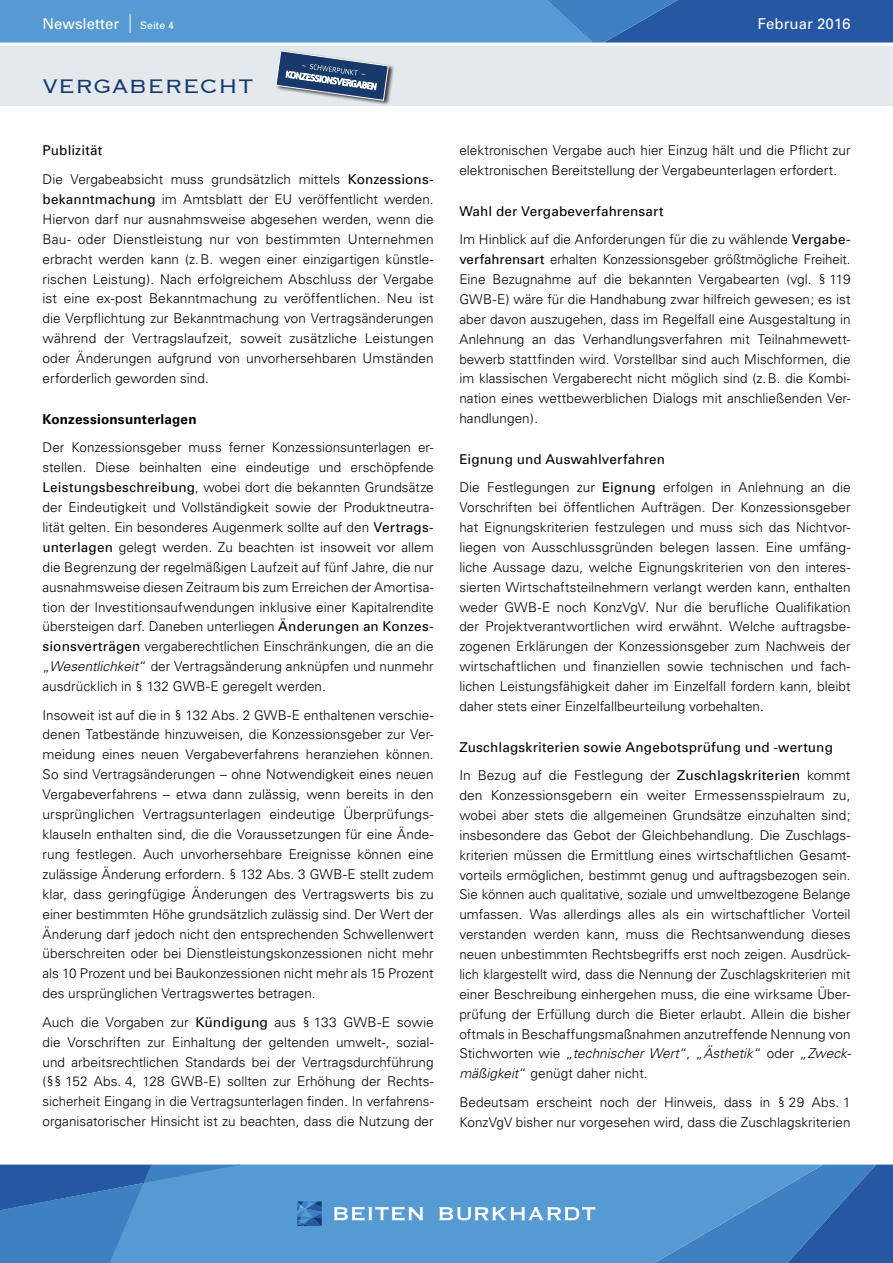
<style>
.page{position:relative;width:893px;height:1263px;background:#fff}
.page>*{position:absolute;margin:0;border:0;box-sizing:border-box;transform-origin:0 0}
.t1{font:300 25.5px "Copperplate";color:#173a6a}
.t2{font:15px "Univers";color:#fff}
.t3{font:300 13.5px/20px "Univers";letter-spacing:.005em;color:#000;text-align:justify}
.t4{font:13.5px/28.3px "Univers";letter-spacing:.015em;color:#000}
.t5{font:700 13.5px "Univers";letter-spacing:.015em;color:#000}
.t6{font:10.5px "Univers";color:#fff}
.s1{font-weight:400}
.s2{font-style:italic}
.s3{font-weight:300}
</style>
<div class="page">
<div style="left:0;top:46px;width:893px;height:60px;background:#e3e9ec"></div>
<svg style="left:0;top:0;width:893px;height:43px;background:#4886c4"></svg>
<svg style="left:823px;top:1164px;width:70px;height:99px;background:#2c61aa"></svg>
<svg style="left:241px;top:1164px;width:582px;height:99px;background:#5296d0"></svg>
<svg style="left:0;top:1164px;width:241px;height:99px;background:#4384c3"></svg>
<svg style="left:334px;top:1206px;width:89px;height:15px"></svg>
<svg style="left:297px;top:1201px;width:25px;height:25px"></svg>
<svg style="left:439px;top:1206px;width:156px;height:14px"></svg>
<div style="left:275px;top:49px;width:119px;height:57px;background:#000;opacity:.75"></div>
<svg style="left:275px;top:50px;width:114px;height:51px"></svg>
<p class="t2" style="left:43px;top:14px;width:78px">Newsletter</p>
<p class="t6" style="left:140px;top:19px;width:35px">Seite 4</p>
<p class="t2" style="left:758px;top:14px;width:94px">Februar 2016</p>
<h1 class="t1" style="left:43px;top:70px;width:213px">VERGABERECHT</h1>
<p class="t3" style="left:43px;top:137px;width:392px;line-height:28.3px"><span class="s1">Publizität<br></span>Die Vergabeabsicht muss grundsätzlich mittels <span class="s1">Konzessions-</span></p>
<p class="t3" style="left:43px;top:189px;width:393px"><span class="s1">bekanntmachung</span> im Amtsblatt der EU veröffentlicht werden.<br>Hiervon darf nur ausnahmsweise abgesehen werden, wenn die Bau- oder Dienstleistung nur von bestimmten Unternehmen erbracht werden kann (z.B. wegen einer einzigartigen künstle&shy;rischen Leistung). Nach erfolgreichem Abschluss der Vergabe ist eine ex-post Bekanntmachung zu veröffentlichen. Neu ist die Verpflichtung zur Bekanntmachung von Vertragsänderungen während der Vertragslaufzeit, soweit zusätzliche Leistungen oder Änderungen aufgrund von unvorhersehbaren Umständen erforderlich geworden sind.</p>
<p class="t5" style="left:43px;top:411px;width:156px">Konzessionsunterlagen</p>
<p class="t3" style="left:43px;top:437px;width:393px">Der Konzessionsgeber muss ferner Konzessionsunterlagen er&shy;stellen. Diese beinhalten eine eindeutige und erschöpfende <span class="s1">Leistungsbeschreibung</span>, wobei dort die bekannten Grundsätze der Eindeutigkeit und Vollständigkeit sowie der Produktneutra&shy;lität gelten. Ein besonderes Augenmerk sollte auf den <span class="s1">Vertrags&shy;unterlagen</span> gelegt werden. Zu beachten ist insoweit vor allem die Begrenzung der regelmäßigen Laufzeit auf fünf Jahre, die nur ausnahmsweise diesen Zeitraum bis zum Erreichen der Amortisa&shy;tion der Investitionsaufwendungen inklusive einer Kapitalrendite übersteigen darf. Daneben unterliegen <span class="s1">Änderungen an Konzes&shy;sionsverträgen</span> vergaberechtlichen Einschränkungen, die an die „<span class="s2">Wesentlichkeit</span>“ der Vertragsänderung anknüpfen und nunmehr ausdrücklich in § 132 GWB-E geregelt werden.</p>
<p class="t3" style="left:43px;top:705px;width:393px">Insoweit ist auf die in § 132 Abs. 2 GWB-E enthaltenen verschie&shy;denen Tatbestände hinzuweisen, die Konzessionsgeber zur Ver&shy;meidung eines neuen Vergabeverfahrens heranziehen können.<br>So sind Vertragsänderungen – ohne Notwendigkeit eines neuen Vergabeverfahrens – etwa dann zulässig, wenn bereits in den ursprünglichen Vertragsunterlagen eindeutige Überprüfungs&shy;klauseln enthalten sind, die die Voraussetzungen für eine Ände&shy;rung festlegen. Auch unvorhersehbare Ereignisse können eine zulässige Änderung erfordern. § 132 Abs. 3 GWB-E stellt zudem klar, dass geringfügige Änderungen des Vertragswerts bis zu einer bestimmten Höhe grundsätzlich zulässig sind. Der Wert der Änderung darf jedoch nicht den entsprechenden Schwellenwert überschreiten oder bei Dienstleistungskonzessionen nicht mehr als 10 Prozent und bei Baukonzessionen nicht mehr als 15 Prozent des ursprünglichen Vertragswertes betragen.</p>
<p class="t3" style="left:43px;top:1012px;width:393px">Auch die Vorgaben zur <span class="s1">Kündigung</span> aus § 133 GWB-E sowie die Vorschriften zur Einhaltung der geltenden umwelt-, sozial&shy;und arbeitsrechtlichen Standards bei der Vertragsdurchführung (§§ 152 Abs. 4, 128 GWB-E) sollten zur Erhöhung der Rechts&shy;sicherheit Eingang in die Vertragsunterlagen finden. In verfahrens&shy;organisatorischer Hinsicht ist zu beachten, dass die Nutzung der</p>
<p class="t3" style="left:459px;top:141px;width:393px">elektronischen Vergabe auch hier Einzug hält und die Pflicht zur elektronischen Bereitstellung der Vergabeunterlagen erfordert.</p>
<p class="t3" style="left:459px;top:197px;width:392px;line-height:28.3px"><span class="s1">Wahl der Vergabeverfahrensart<br></span>Im Hinblick auf die Anforderungen für die zu wählende <span class="s1">Vergabe-</span></p>
<p class="t3" style="left:459px;top:249px;width:393px"><span class="s1">verfahrensart</span> erhalten Konzessionsgeber größtmögliche Freiheit.<br>Eine Bezugnahme auf die bekannten Vergabearten (vgl. § 119<br>GWB-E) wäre für die Handhabung zwar hilfreich gewesen; es ist aber davon auszugehen, dass im Regelfall eine Ausgestaltung in Anlehnung an das Verhandlungsverfahren mit Teilnahmewett&shy;bewerb stattfinden wird. Vorstellbar sind auch Mischformen, die im klassischen Vergaberecht nicht möglich sind (z.B. die Kombi&shy;nation eines wettbewerblichen Dialogs mit anschließenden Ver&shy;handlungen).</p>
<p class="t3" style="left:459px;top:445px;width:393px;line-height:28.3px"><span class="s1">Eignung und Auswahlverfahren<br></span>Die Festlegungen zur <span class="s1">Eignung</span> erfolgen in Anlehnung an die</p>
<p class="t3" style="left:459px;top:497px;width:393px">Vorschriften bei öffentlichen Aufträgen. Der Konzessionsgeber hat Eignungskriterien festzulegen und muss sich das Nichtvor&shy;liegen von Ausschlussgründen belegen lassen. Eine umfäng&shy;liche Aussage dazu, welche Eignungskriterien von den interes&shy;sierten Wirtschaftsteilnehmern verlangt werden kann, enthalten weder GWB-E noch KonzVgV. Nur die berufliche Qualifikation der Projektverantwortlichen wird erwähnt. Welche auftragsbe&shy;zogenen Erklärungen der Konzessionsgeber zum Nachweis der wirtschaftlichen und finanziellen sowie technischen und fach&shy;lichen Leistungsfähigkeit daher im Einzelfall fordern kann, bleibt daher stets einer Einzelfallbeurteilung vorbehalten.</p>
<p class="t4" style="left:459px;top:732px;width:393px">Zuschlagskriterien sowie Angebotsprüfung und -wertung<br><span class="s3">In Bezug auf die Festlegung der</span> Zuschlagskriterien <span class="s3">kommt</span></p>
<p class="t3" style="left:459px;top:785px;width:393px">den Konzessionsgebern ein weiter Ermessensspielraum zu, wobei aber stets die allgemeinen Grundsätze einzuhalten sind; insbesondere das Gebot der Gleichbehandlung. Die Zuschlags&shy;kriterien müssen die Ermittlung eines wirtschaftlichen Gesamt&shy;vorteils ermöglichen, bestimmt genug und auftragsbezogen sein.<br>Sie können auch qualitative, soziale und umweltbezogene Belange umfassen. Was allerdings alles als ein wirtschaftlicher Vorteil verstanden werden kann, muss die Rechtsanwendung dieses neuen unbestimmten Rechtsbegriffs erst noch zeigen. Ausdrück&shy;lich klargestellt wird, dass die Nennung der Zuschlagskriterien mit einer Beschreibung einhergehen muss, die eine wirksame Über&shy;prüfung der Erfüllung durch die Bieter erlaubt. Allein die bisher oftmals in Beschaffungsmaßnahmen anzutreffende Nennung von Stichworten wie „<span class="s2">technischer Wert</span>“, „<span class="s2">Ästhetik</span>“ oder „<span class="s2">Zweck&shy;mäßigkeit</span>“ genügt daher nicht.</p>
<p class="t3" style="left:459px;top:1092px;width:393px">Bedeutsam erscheint noch der Hinweis, dass in § 29 Abs. 1<br>KonzVgV bisher nur vorgesehen wird, dass die Zuschlagskriterien</p>
</div>
